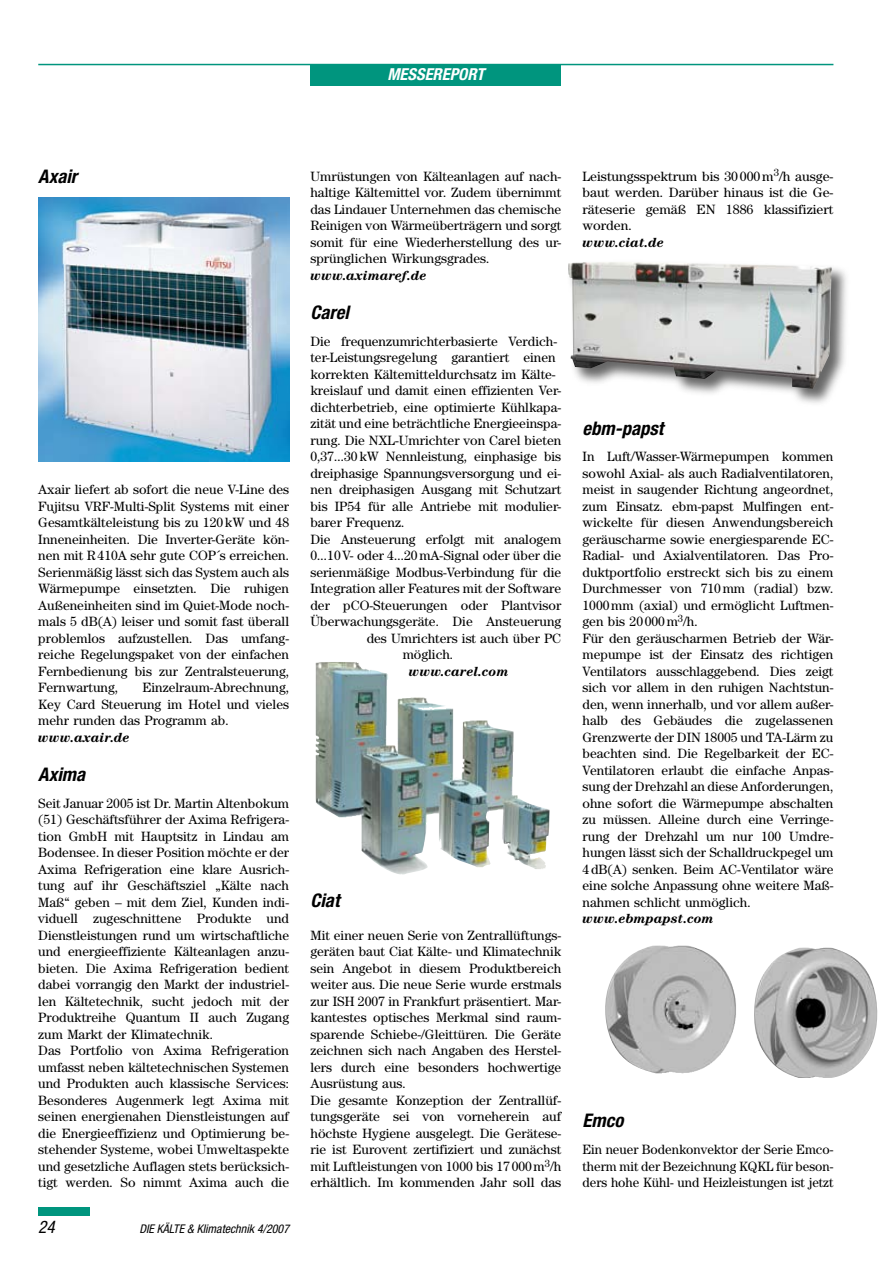
<style>
.page{position:relative;width:893px;height:1263px;background:#fff}
.page>*{position:absolute;margin:0;border:0;box-sizing:border-box;transform-origin:0 0}
.t1{font:italic 700 condensed 18.75px "Helvetica Neue LT Std";color:#000}
.t2{font:italic 700 condensed 18.75px "Helvetica Neue LT Std";letter-spacing:-.02em;color:#000}
.t3{font:italic condensed 17.25px "Helvetica Neue LT Std";color:#000}
.t4{font:italic 700 condensed 16.5px "Helvetica Neue LT Std";color:#fff}
.t5{font:13.5px/16.5px "Century Std";color:#000;text-align:justify}
.t6{font:italic 700 13.5px "Century Std";color:#000}
.t7{font:italic condensed 12px "Helvetica Neue LT Std";color:#000}
</style>
<div class="page">
<img style="left:605px;top:945px;width:273px;height:133px">
<img style="left:38px;top:197px;width:251px;height:264px">
<img style="left:315px;top:662px;width:235px;height:212px">
<div style="left:566px;top:259px;width:286px;height:149px;background:#000;opacity:.6"></div>
<img style="left:568px;top:262px;width:264px;height:127px">
<div style="left:38px;top:1208px;width:51px;height:8px;background:#00957e"></div>
<div style="left:310px;top:65px;width:251px;height:20px;background:#00957e"></div>
<hr style="left:38px;top:64px;width:795px;height:1px;background:#00957e">
<p class="t4" style="left:387px;top:64px;width:98px">messereport</p>
<h1 class="t1" style="left:38px;top:165px;width:42px">Axair</h1>
<p class="t5" style="left:38px;top:481px;width:252px">Axair liefert ab sofort die neue V-Line des Fujitsu VRF-Multi-Split Systems mit einer Gesamtkälteleistung bis zu 120kW und 48<br>Inneneinheiten. Die Inverter-Geräte kön&shy;nen mit R410A sehr gute COP´s erreichen.<br>Serienmäßig lässt sich das System auch als Wärmepumpe einsetzten. Die ruhigen Außeneinheiten sind im Quiet-Mode noch&shy;mals 5 dB(A) leiser und somit fast überall problemlos aufzustellen. Das umfang&shy;reiche Regelungspaket von der einfachen Fernbedienung bis zur Zentralsteuerung, Fernwartung,</p>
<p class="t5" style="left:38px;top:679px;width:252px;text-indent:104px">Einzelraum-Abrechnung, Key Card Steuerung im Hotel und vieles mehr runden das Programm ab.</p>
<p class="t6" style="left:38px;top:729px;width:93px">www.axair.de</p>
<h1 class="t1" style="left:38px;top:763px;width:48px">Axima</h1>
<p class="t5" style="left:38px;top:795px;width:252px;text-align:left">Seit Januar 2005 ist Dr. Martin Altenbokum (51) Geschäftsführer der Axima Refrigera&shy;tion GmbH mit Hauptsitz in Lindau am Bodensee. In dieser Position möchte er der Axima Refrigeration eine klare Ausrich&shy;tung auf ihr Geschäftsziel „Kälte nach Maß“ geben – mit dem Ziel, Kunden indi&shy;viduell zugeschnittene Produkte und Dienstleistungen rund um wirtschaftliche und energieeffiziente Kälteanlagen anzu&shy;bieten. Die Axima Refrigeration bedient dabei vorrangig den Markt der industriel&shy;len Kältetechnik, sucht jedoch mit der Produktreihe Quantum II auch Zugang zum Markt der Klimatechnik.<br>Das Portfolio von Axima Refrigeration umfasst neben kältetechnischen Systemen und Produkten auch klassische Services:<br>Besonderes Augenmerk legt Axima mit seinen energienahen Dienstleistungen auf die Energieeffizienz und Optimierung be&shy;stehender Systeme, wobei Umweltaspekte und gesetzliche Auflagen stets berücksich&shy;tigt werden. So nimmt Axima auch die</p>
<p class="t3" style="left:38px;top:1217px;width:18px">24</p>
<p class="t7" style="left:139px;top:1222px;width:151px">DIE KÄLTE &amp; Klimatechnik 4/2007</p>
<p class="t5" style="left:310px;top:168px;width:252px">Umrüstungen von Kälteanlagen auf nach&shy;haltige Kältemittel vor. Zudem übernimmt das Lindauer Unternehmen das chemische Reinigen von Wärmeüberträgern und sorgt somit für eine Wiederherstellung des ur&shy;sprünglichen Wirkungsgrades.</p>
<p class="t6" style="left:310px;top:267px;width:118px">www.aximaref.de</p>
<h1 class="t1" style="left:310px;top:301px;width:40px">Carel</h1>
<p class="t5" style="left:310px;top:333px;width:248px">Die frequenzumrichterbasierte Verdich-</p>
<p class="t5" style="left:310px;top:349px;width:247px">ter-Leistungsregelung garantiert einen</p>
<p class="t5" style="left:310px;top:366px;width:247px">korrekten Kältemitteldurchsatz im Kälte-</p>
<p class="t5" style="left:310px;top:382px;width:252px">kreislauf und damit einen effizienten Ver-</p>
<p class="t5" style="left:310px;top:399px;width:252px">dichterbetrieb, eine optimierte Kühlkapa-</p>
<p class="t5" style="left:310px;top:415px;width:252px">zität und eine beträchtliche Energieeinspa-</p>
<p class="t5" style="left:310px;top:432px;width:252px">rung. Die NXL-Umrichter von Carel bieten</p>
<p class="t5" style="left:310px;top:448px;width:252px">0,37...30kW Nennleistung, einphasige bis</p>
<p class="t5" style="left:310px;top:465px;width:252px">dreiphasige Spannungsversorgung und ei-</p>
<p class="t5" style="left:310px;top:481px;width:252px">nen dreiphasigen Ausgang mit Schutzart</p>
<p class="t5" style="left:310px;top:498px;width:252px">bis IP54 für alle Antriebe mit modulier-</p>
<p class="t5" style="left:310px;top:514px;width:96px">barer Frequenz.</p>
<p class="t5" style="left:310px;top:531px;width:252px">Die Ansteuerung erfolgt mit analogem</p>
<p class="t5" style="left:310px;top:547px;width:252px">0...10V- oder 4...20mA-Signal oder über die</p>
<p class="t5" style="left:310px;top:564px;width:252px">serienmäßige Modbus-Verbindung für die</p>
<p class="t5" style="left:310px;top:580px;width:252px">Integration aller Features mit der Software</p>
<p class="t5" style="left:310px;top:597px;width:252px">der pCO-Steuerungen oder Plantvisor</p>
<p class="t5" style="left:310px;top:613px;width:252px">Überwachungsgeräte. Die Ansteuerung</p>
<p class="t5" style="left:367px;top:630px;width:196px">des Umrichters ist auch über PC</p>
<p class="t5" style="left:403px;top:646px;width:52px">möglich.</p>
<p class="t6" style="left:409px;top:663px;width:102px">www.carel.com</p>
<h1 class="t1" style="left:310px;top:889px;width:33px">Ciat</h1>
<p class="t5" style="left:310px;top:927px;width:252px;text-align:left">Mit einer neuen Serie von Zentrallüftungs&shy;geräten baut Ciat Kälte- und Klimatechnik sein Angebot in diesem Produktbereich weiter aus. Die neue Serie wurde erstmals zur ISH 2007 in Frankfurt präsentiert. Mar&shy;kantestes optisches Merkmal sind raum&shy;sparende Schiebe-/Gleittüren. Die Geräte zeichnen sich nach Angaben des Herstel&shy;lers durch eine besonders hochwertige Ausrüstung aus.<br>Die gesamte Konzeption der Zentrallüf&shy;tungsgeräte sei von vorneherein auf höchste Hygiene ausgelegt. Die Gerätese&shy;rie ist Eurovent zertifiziert und zunächst mit Luftleistungen von 1000 bis 17 000m<sup>3</sup>/h erhältlich. Im kommenden Jahr soll das</p>
<p class="t5" style="left:583px;top:168px;width:252px">Leistungsspektrum bis 30 000m<sup>3</sup>/h ausge&shy;baut werden. Darüber hinaus ist die Ge&shy;räteserie gemäß EN 1886 klassifiziert worden.</p>
<p class="t6" style="left:583px;top:234px;width:83px">www.ciat.de</p>
<h1 class="t2" style="left:583px;top:417px;width:84px">ebm-papst</h1>
<p class="t5" style="left:583px;top:448px;width:252px;text-align:left">In Luft/Wasser-Wärmepumpen kommen sowohl Axial- als auch Radialventilatoren, meist in saugender Richtung angeordnet, zum Einsatz. ebm-papst Mulfingen ent&shy;wickelte für diesen Anwendungsbereich geräuscharme sowie energiesparende EC-Radial- und Axialventilatoren. Das Pro&shy;duktportfolio erstreckt sich bis zu einem Durchmesser von 710mm (radial) bzw.<br>1000mm (axial) und ermöglicht Luftmen&shy;gen bis 20 000m<sup>3</sup>/h.<br>Für den geräuscharmen Betrieb der Wär&shy;mepumpe ist der Einsatz des richtigen Ventilators ausschlaggebend. Dies zeigt sich vor allem in den ruhigen Nachtstun&shy;den, wenn innerhalb, und vor allem außer&shy;halb des Gebäudes die zugelassenen Grenzwerte der DIN 18005 und TA-Lärm zu beachten sind. Die Regelbarkeit der EC-Ventilatoren erlaubt die einfache Anpas&shy;sung der Drehzahl an diese Anforderungen, ohne sofort die Wärmepumpe abschalten zu müssen. Alleine durch eine Verringe&shy;rung der Drehzahl um nur 100 Umdre&shy;hungen lässt sich der Schalldruckpegel um 4dB(A) senken. Beim AC-Ventilator wäre eine solche Anpassung ohne weitere Maß&shy;nahmen schlicht unmöglich.</p>
<p class="t6" style="left:583px;top:911px;width:133px">www.ebmpapst.com</p>
<h1 class="t1" style="left:583px;top:1109px;width:44px">Emco</h1>
<p class="t5" style="left:583px;top:1141px;width:252px">Ein neuer Bodenkonvektor der Serie Emco&shy;therm mit der Bezeichnung KQKL für beson&shy;ders hohe Kühl- und Heizleistungen ist jetzt</p>
</div>
